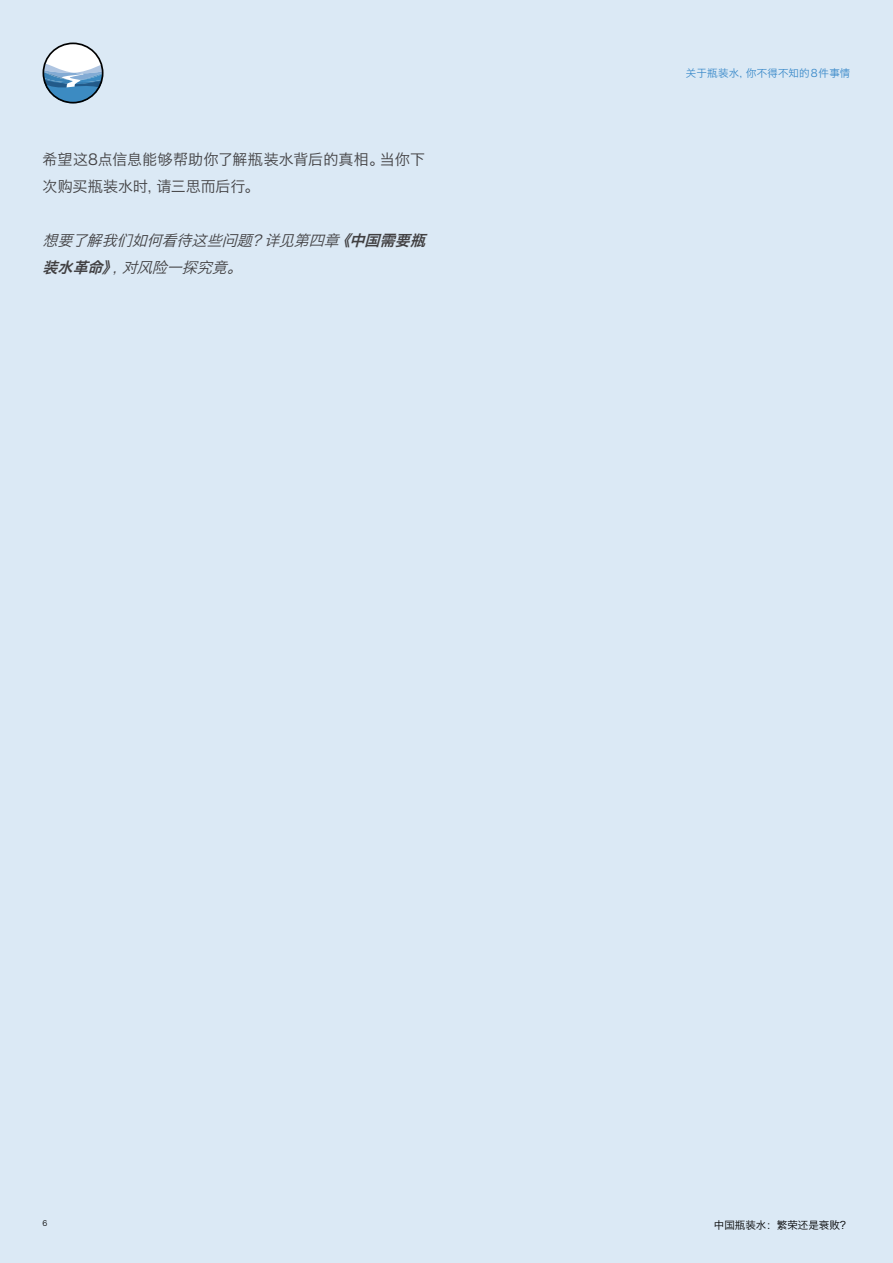
<style>
.page{position:relative;width:893px;height:1263px;background:#dbe9f5}
.page>*{position:absolute;margin:0;border:0;box-sizing:border-box;transform-origin:0 0}
.t1{font:15px/27px "Hiragino Sans GB W3";color:#414042}
.t2{font:italic 15px/27px "Hiragino Sans GB W3";color:#414042}
.t3{font:10.5px "Hiragino Sans GB W3";letter-spacing:.015em;color:#3989c9}
.t4{font:10.5px "Hiragino Sans GB W3";color:#000}
.t5{font:7.5px "Hiragino Sans GB W3";color:#000}
.s1{font-family:"Hiragino Sans GB W6"}
</style>
<div class="page">
<svg style="left:43px;top:43px;width:61px;height:60px"></svg>
<p class="t1" style="left:43px;top:145px;width:384px">希望这8点信息能够帮助你了解瓶装水背后的真相。当你下次购买瓶装水时，请三思而后行。</p>
<p class="t2" style="left:43px;top:226px;width:389px">想要了解我们如何看待这些问题？详见第四章<span class="s1">《中国需要瓶装水革命》</span>，对风险一探究竟。</p>
<p class="t3" style="left:686px;top:66px;width:166px">关于瓶装水，你不得不知的8件事情</p>
<p class="t5" style="left:43px;top:1219px;width:6px">6</p>
<p class="t4" style="left:714px;top:1218px;width:138px">中国瓶装水：繁荣还是衰败？</p>
</div>
